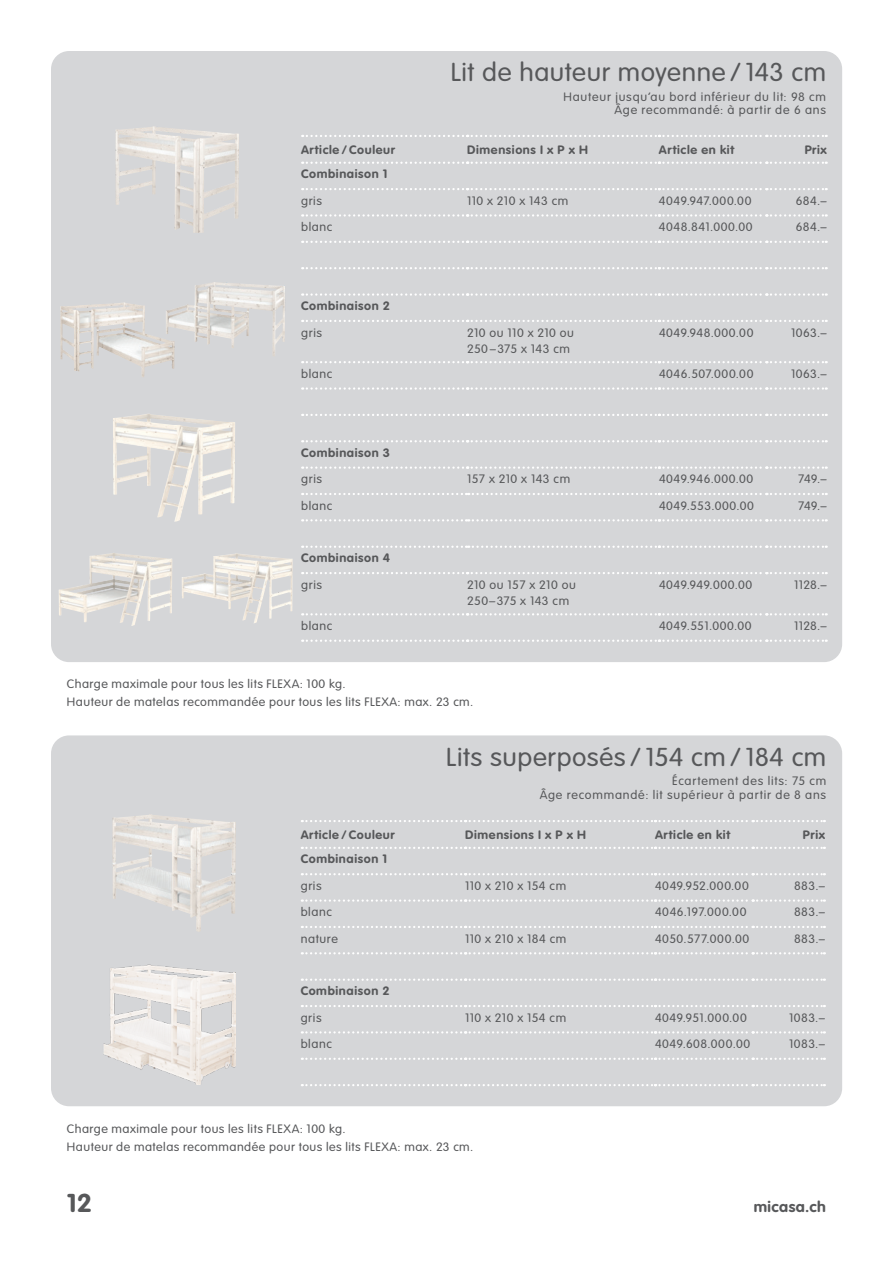
<style>
.page{position:relative;width:893px;height:1263px;background:#fff}
.page>*{position:absolute;margin:0;border:0;box-sizing:border-box;transform-origin:0 0}
.t1{font:300 25.5px "VAG Rounded Std";letter-spacing:.02em;color:#57585a;scale:1.05 1}
.t2{font:700 25.5px "VAG Rounded Std";color:#57585a;scale:1.05 1}
.t3{font:700 15px "VAG Rounded Std";letter-spacing:.03em;color:#57585a;scale:1.05 1}
.t4{font:300 12px/16.5px "VAG Rounded Std";letter-spacing:.04em;color:#57585a;scale:1.05 1}
.t5{font:700 12px "VAG Rounded Std";letter-spacing:.05em;color:#57585a;scale:1.05 1}
.t6{font:300 12px/13.5px "VAG Rounded Std";letter-spacing:.065em;color:#57585a;text-align:right;scale:1.05 1}
</style>
<div class="page">
<div style="left:51px;top:51px;width:791px;height:611px;background:#d5d6d8;border-radius:18px"></div>
<div style="left:51px;top:735px;width:791px;height:371px;background:#d5d6d8;border-radius:18px"></div>
<img style="left:113px;top:414px;width:122px;height:108px">
<img style="left:115px;top:126px;width:124px;height:107px">
<img style="left:60px;top:302px;width:114px;height:75px">
<img style="left:166px;top:282px;width:119px;height:75px">
<img style="left:112px;top:814px;width:124px;height:118px">
<img style="left:103px;top:965px;width:133px;height:119px">
<img style="left:59px;top:553px;width:113px;height:73px">
<img style="left:182px;top:553px;width:111px;height:70px">
<svg style="left:302px;top:162px;width:525px;height:2px"></svg>
<svg style="left:302px;top:188px;width:525px;height:2px"></svg>
<svg style="left:302px;top:214px;width:525px;height:3px"></svg>
<svg style="left:302px;top:241px;width:525px;height:2px"></svg>
<svg style="left:302px;top:267px;width:525px;height:2px"></svg>
<svg style="left:302px;top:293px;width:525px;height:3px"></svg>
<svg style="left:302px;top:320px;width:525px;height:2px"></svg>
<svg style="left:302px;top:361px;width:525px;height:2px"></svg>
<svg style="left:302px;top:387px;width:525px;height:3px"></svg>
<svg style="left:302px;top:414px;width:525px;height:2px"></svg>
<svg style="left:302px;top:440px;width:525px;height:2px"></svg>
<svg style="left:302px;top:466px;width:525px;height:3px"></svg>
<svg style="left:302px;top:572px;width:525px;height:2px"></svg>
<svg style="left:302px;top:613px;width:525px;height:2px"></svg>
<svg style="left:302px;top:639px;width:525px;height:3px"></svg>
<svg style="left:302px;top:493px;width:525px;height:2px"></svg>
<svg style="left:302px;top:519px;width:525px;height:2px"></svg>
<svg style="left:302px;top:546px;width:525px;height:2px"></svg>
<svg style="left:302px;top:135px;width:525px;height:2px"></svg>
<svg style="left:302px;top:847px;width:523px;height:2px"></svg>
<svg style="left:302px;top:873px;width:523px;height:2px"></svg>
<svg style="left:302px;top:899px;width:523px;height:3px"></svg>
<svg style="left:302px;top:926px;width:523px;height:2px"></svg>
<svg style="left:302px;top:952px;width:523px;height:2px"></svg>
<svg style="left:302px;top:978px;width:523px;height:3px"></svg>
<svg style="left:302px;top:1005px;width:523px;height:2px"></svg>
<svg style="left:302px;top:1031px;width:523px;height:2px"></svg>
<svg style="left:302px;top:1058px;width:523px;height:2px"></svg>
<svg style="left:302px;top:1084px;width:523px;height:2px"></svg>
<svg style="left:302px;top:820px;width:523px;height:2px"></svg>
<h1 class="t1" style="left:451px;top:58px;width:359px">Lit de hauteur moyenne / 143 cm</h1>
<p class="t6" style="left:564px;top:90px;width:251px">Hauteur jusqu’au bord inférieur du lit: 98 cm<br>Âge recommandé: à partir de 6 ans</p>
<p class="t5" style="left:301px;top:143px;width:91px">Article / Couleur</p>
<p class="t5" style="left:467px;top:143px;width:117px">Dimensions I x P x H</p>
<p class="t5" style="left:659px;top:143px;width:73px">Article en kit</p>
<p class="t5" style="left:805px;top:143px;width:23px">Prix</p>
<p class="t5" style="left:301px;top:167px;width:84px">Combinaison 1</p>
<p class="t4" style="left:301px;top:193px;width:22px">gris</p>
<p class="t4" style="left:467px;top:193px;width:98px">110 x 210 x 143 cm</p>
<p class="t4" style="left:659px;top:193px;width:90px">4049.947.000.00</p>
<p class="t4" style="left:796px;top:193px;width:31px">684.–</p>
<p class="t4" style="left:301px;top:219px;width:31px">blanc</p>
<p class="t4" style="left:659px;top:219px;width:91px">4048.841.000.00</p>
<p class="t4" style="left:796px;top:219px;width:31px">684.–</p>
<p class="t5" style="left:301px;top:299px;width:86px">Combinaison 2</p>
<p class="t4" style="left:301px;top:324px;width:22px">gris</p>
<p class="t4" style="left:467px;top:324px;width:103px">210 ou 110 x 210 ou<br>250–375 x 143 cm</p>
<p class="t4" style="left:659px;top:324px;width:91px">4049.948.000.00</p>
<p class="t4" style="left:791px;top:324px;width:36px">1063.–</p>
<p class="t4" style="left:301px;top:366px;width:31px">blanc</p>
<p class="t4" style="left:659px;top:366px;width:91px">4046.507.000.00</p>
<p class="t4" style="left:791px;top:366px;width:36px">1063.–</p>
<p class="t5" style="left:301px;top:446px;width:86px">Combinaison 3</p>
<p class="t4" style="left:301px;top:471px;width:22px">gris</p>
<p class="t4" style="left:467px;top:471px;width:100px">157 x 210 x 143 cm</p>
<p class="t4" style="left:659px;top:471px;width:91px">4049.946.000.00</p>
<p class="t4" style="left:798px;top:471px;width:29px">749.–</p>
<p class="t4" style="left:301px;top:498px;width:31px">blanc</p>
<p class="t4" style="left:659px;top:498px;width:92px">4049.553.000.00</p>
<p class="t4" style="left:798px;top:498px;width:29px">749.–</p>
<p class="t5" style="left:301px;top:551px;width:86px">Combinaison 4</p>
<p class="t4" style="left:301px;top:577px;width:22px">gris</p>
<p class="t4" style="left:467px;top:577px;width:105px">210 ou 157 x 210 ou<br>250–375 x 143 cm</p>
<p class="t4" style="left:659px;top:577px;width:90px">4049.949.000.00</p>
<p class="t4" style="left:794px;top:577px;width:33px">1128.–</p>
<p class="t4" style="left:301px;top:618px;width:31px">blanc</p>
<p class="t4" style="left:659px;top:618px;width:90px">4049.551.000.00</p>
<p class="t4" style="left:794px;top:618px;width:33px">1128.–</p>
<p class="t4" style="left:67px;top:675px;width:388px;line-height:18px">Charge maximale pour tous les lits FLEXA: 100 kg.<br>Hauteur de matelas recommandée pour tous les lits FLEXA: max. 23 cm.</p>
<h1 class="t1" style="left:446px;top:742px;width:363px">Lits superposés / 154 cm / 184 cm</h1>
<p class="t6" style="left:540px;top:775px;width:274px">Écartement des lits: 75 cm<br>Âge recommandé: lit supérieur à partir de 8 ans</p>
<p class="t5" style="left:301px;top:828px;width:91px">Article / Couleur</p>
<p class="t5" style="left:465px;top:828px;width:117px">Dimensions I x P x H</p>
<p class="t5" style="left:655px;top:828px;width:73px">Article en kit</p>
<p class="t5" style="left:803px;top:828px;width:23px">Prix</p>
<p class="t5" style="left:301px;top:852px;width:84px">Combinaison 1</p>
<p class="t4" style="left:301px;top:878px;width:22px">gris</p>
<p class="t4" style="left:465px;top:878px;width:98px">110 x 210 x 154 cm</p>
<p class="t4" style="left:655px;top:878px;width:91px">4049.952.000.00</p>
<p class="t4" style="left:794px;top:878px;width:31px">883.–</p>
<p class="t4" style="left:301px;top:904px;width:31px">blanc</p>
<p class="t4" style="left:655px;top:904px;width:89px">4046.197.000.00</p>
<p class="t4" style="left:794px;top:904px;width:31px">883.–</p>
<p class="t4" style="left:301px;top:930px;width:37px">nature</p>
<p class="t4" style="left:465px;top:930px;width:98px">110 x 210 x 184 cm</p>
<p class="t4" style="left:655px;top:930px;width:91px">4050.577.000.00</p>
<p class="t4" style="left:794px;top:930px;width:31px">883.–</p>
<p class="t5" style="left:301px;top:984px;width:86px">Combinaison 2</p>
<p class="t4" style="left:301px;top:1010px;width:22px">gris</p>
<p class="t4" style="left:465px;top:1010px;width:98px">110 x 210 x 154 cm</p>
<p class="t4" style="left:655px;top:1010px;width:89px">4049.951.000.00</p>
<p class="t4" style="left:789px;top:1010px;width:36px">1083.–</p>
<p class="t4" style="left:301px;top:1036px;width:31px">blanc</p>
<p class="t4" style="left:655px;top:1036px;width:92px">4049.608.000.00</p>
<p class="t4" style="left:789px;top:1036px;width:36px">1083.–</p>
<p class="t4" style="left:67px;top:1120px;width:388px;line-height:18px">Charge maximale pour tous les lits FLEXA: 100 kg.<br>Hauteur de matelas recommandée pour tous les lits FLEXA: max. 23 cm.</p>
<h1 class="t2" style="left:67px;top:1188px;width:25px">12</h1>
<p class="t3" style="left:754px;top:1198px;width:70px">micasa.ch</p>
</div>
